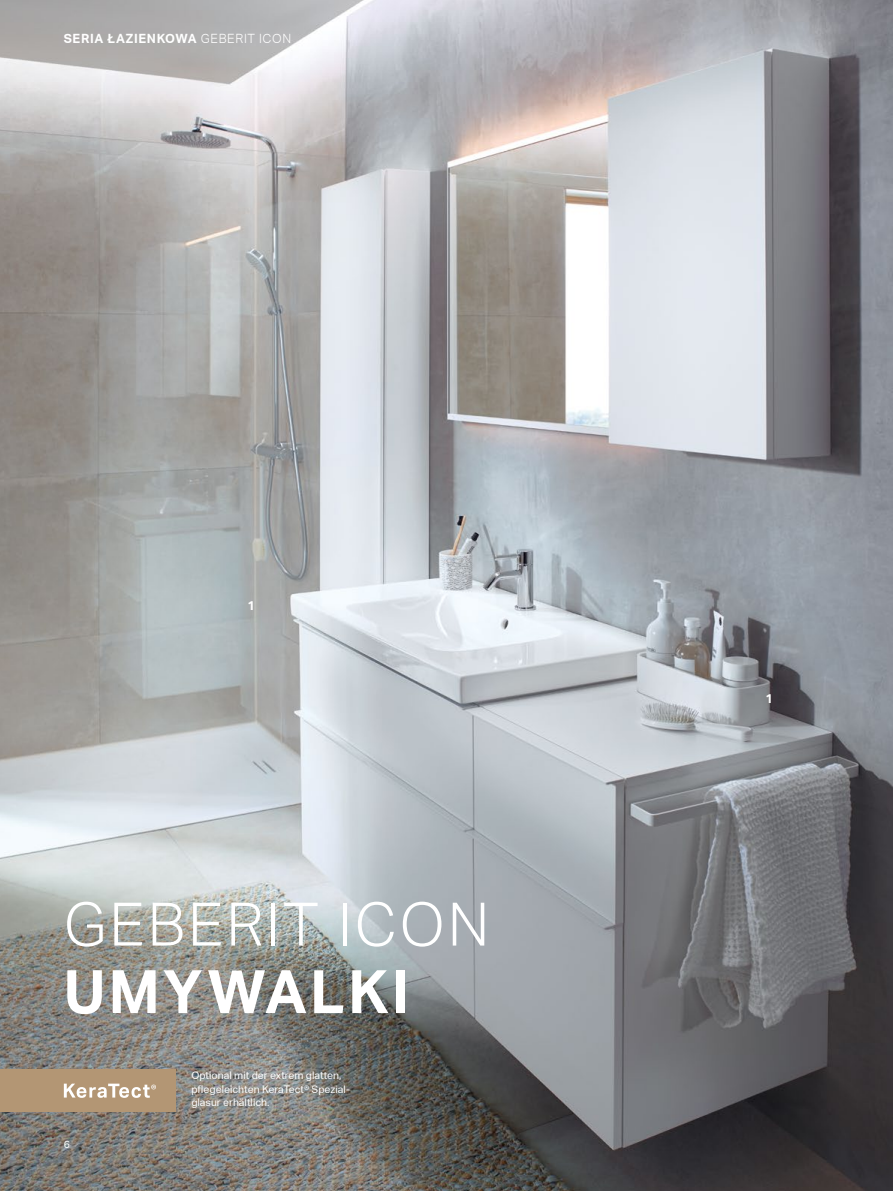
<style>
.page{position:relative;width:893px;height:1191px;background:#fff}
.page>*{position:absolute;margin:0;border:0;box-sizing:border-box;transform-origin:0 0}
.t1{font:300 60px "Aktiv Grotesk Geberit";letter-spacing:.05em;color:#fff}
.t2{font:700 60px "Aktiv Grotesk Geberit";letter-spacing:.05em;color:#fff}
.t3{font:700 12.75px "Aktiv Grotesk Geberit";letter-spacing:.05em;color:#fff}
.t4{font:10.5px/13.5px "Aktiv Grotesk Geberit";color:#fff}
.s1{font-weight:300}
</style>
<div class="page">
<img style="left:0;top:0;width:893px;height:1191px">
<div style="left:0;top:1069px;width:175px;height:43px;background:#b39674"></div>
<svg style="left:64px;top:1083px;width:92px;height:14px"></svg>
<p class="t3" style="left:64px;top:31px;width:229px">SERIA ŁAZIENKOWA <span class="s1">GEBERIT ICON</span></p>
<p class="t3" style="left:248px;top:598px;width:9px">1</p>
<h1 class="t1" style="left:64px;top:889px;width:427px">GEBERIT ICON</h1>
<h1 class="t2" style="left:64px;top:957px;width:347px">UMYWALKI</h1>
<p class="t4" style="left:64px;top:1138px;width:8px">6</p>
<p class="t4" style="left:191px;top:1069px;width:159px">Optional mit der extrem glatten, pflegeleichten KeraTect® Spezial&shy;glasur erhältlich.</p>
<p class="t3" style="left:765px;top:691px;width:9px">1</p>
</div>
